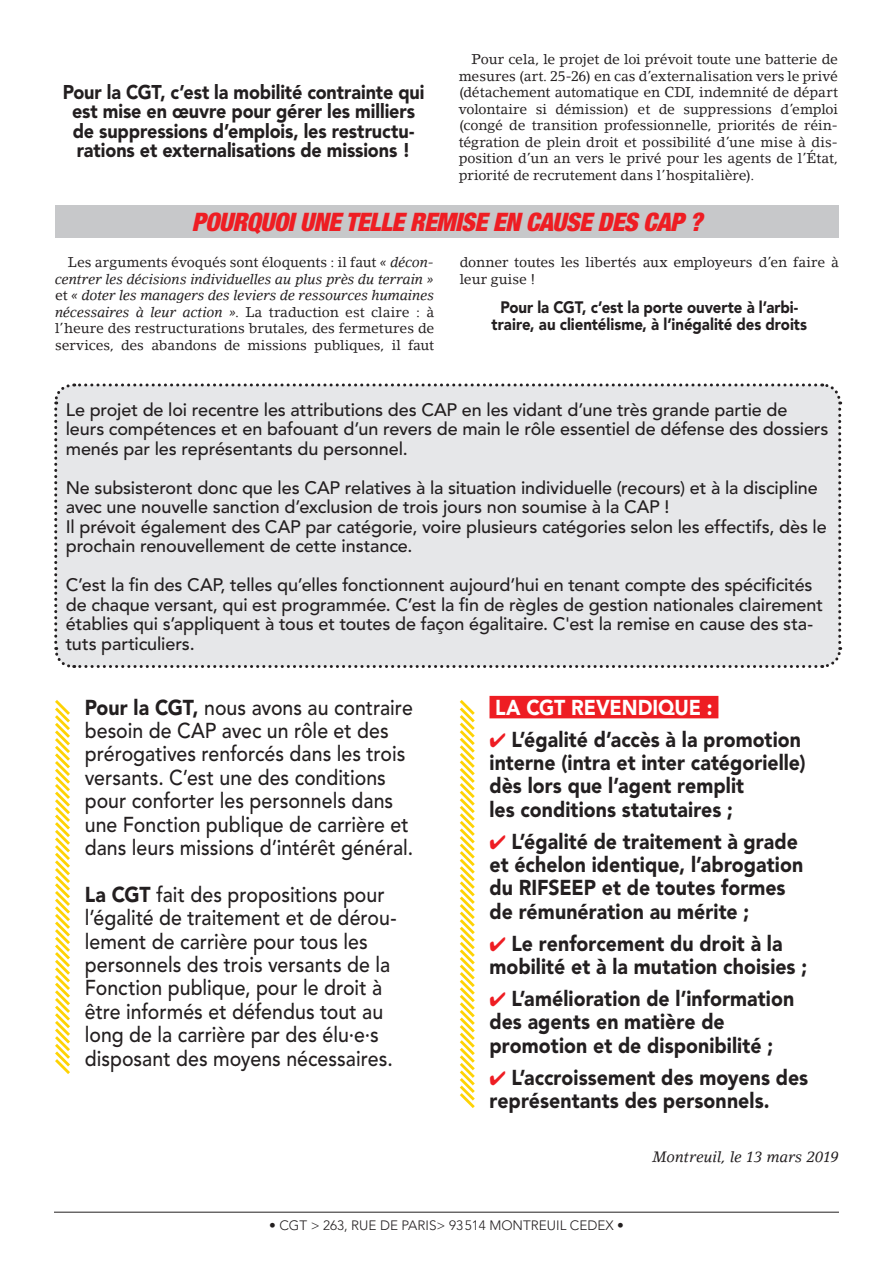
<style>
.page{position:relative;width:893px;height:1263px;background:#fff}
.page>*{position:absolute;margin:0;border:0;box-sizing:border-box;transform-origin:0 0}
.t1{font:italic 900 condensed 25.5px "Helvetica Neue LT Std";letter-spacing:-.02em;color:#ee1d23}
.UGFF-CORPS__PREMIER{font:500 21.45px/23.4px "Avenir LT Std";color:#231f20;scale:.91 1}
.UGFF-CORPS__PREMIER-2{font:900 21.45px/23.4px "Avenir LT Std";letter-spacing:.005em;color:#231f20;scale:.91 1}
.UGFF-CORPS__PREMIER-3{font:900 21.45px "Avenir LT Std";letter-spacing:-.005em;color:#fff;scale:.91 1}
.UGFF-CORPS__PREMIER-4{font:900 19.8px/19.5px "Avenir LT Std";letter-spacing:-.005em;color:#231f20;text-align:center;scale:.91 1}
.UGFF-CORPS__PREMIER-5{font:500 18px/19.5px "Avenir LT Std";letter-spacing:-.005em;color:#231f20}
.UGFF-CORPS__PREMIER-6{font:900 16.5px/16.5px "Avenir LT Std";color:#231f20;text-align:center;scale:.91 1}
.UGFF-CORPS__PREMIER-7{font:italic 15px "Lino Letter Std";letter-spacing:-.005em;color:#231f20}
.UGFF-CORPS__PREMIER-8{font:14.1px/16.5px "Lino Letter Std";letter-spacing:-.01em;color:#231f20;text-align:justify}
.t2{font:300 13.5px "Avenir LT Std";color:#231f20}
.s1{font-style:italic}
.s2{font-weight:900}
.s3{color:#ee1d23}
</style>
<div class="page">
<hr style="left:54px;top:1212px;width:785px;height:1px;background:#231f20">
<div style="left:489px;top:696px;width:229px;height:22px;background:#ee1d23"></div>
<div style="left:55px;top:206px;width:784px;height:32px;background:#c7c8ca"></div>
<div style="left:54px;top:383px;width:789px;height:285px;background:#e6e7e9"></div>
<svg style="left:55px;top:700px;width:15px;height:374px"></svg>
<svg style="left:459px;top:700px;width:16px;height:408px"></svg>
<p class="UGFF-CORPS__PREMIER-4" style="left:63px;top:82px;width:399px">Pour la CGT, c’est la mobilité contrainte qui est mise en œuvre pour gérer les milliers de suppressions d’emplois, les restructu&shy;rations et externalisations de missions !</p>
<p class="UGFF-CORPS__PREMIER-8" style="left:459px;top:51px;width:381px;text-indent:13px">Pour cela, le projet de loi prévoit toute une batterie de mesures (art. 25-26) en cas d’externalisation vers le privé (détachement automatique en CDI, indemnité de départ volontaire si démission) et de suppressions d’emploi (congé de transition professionnelle, priorités de réin&shy;tégration de plein droit et possibilité d’une mise à dis&shy;position d’un an vers le privé pour les agents de l’État, priorité de recrutement dans l’hospitalière).</p>
<p class="t1" style="left:192px;top:206px;width:512px">POURQUOI UNE TELLE REMISE EN CAUSE DES CAP ?</p>
<p class="UGFF-CORPS__PREMIER-8" style="left:55px;top:254px;width:381px;text-indent:13px">Les arguments évoqués sont éloquents : il faut <span class="s1">« décon&shy;centrer les décisions individuelles au plus près du terrain » </span>et <span class="s1">« doter les managers des leviers de ressources humaines nécessaires à leur action »</span>. La traduction est claire : à l’heure des restructurations brutales, des fermetures de services, des abandons de missions publiques, il faut</p>
<p class="UGFF-CORPS__PREMIER-8" style="left:460px;top:254px;width:381px">donner toutes les libertés aux employeurs d’en faire à leur guise !</p>
<p class="UGFF-CORPS__PREMIER-6" style="left:492px;top:299px;width:348px">Pour la CGT, c’est la porte ouverte à l’arbi&shy;traire, au clientélisme, à l’inégalité des droits</p>
<p class="UGFF-CORPS__PREMIER-5" style="left:66px;top:400px;width:764px">Le projet de loi recentre les attributions des CAP en les vidant d’une très grande partie de leurs compétences et en bafouant d’un revers de main le rôle essentiel de défense des dossiers menés par les représentants du personnel.</p>
<p class="UGFF-CORPS__PREMIER-5" style="left:66px;top:478px;width:753px">Ne subsisteront donc que les CAP relatives à la situation individuelle (recours) et à la discipline avec une nouvelle sanction d’exclusion de trois jours non soumise à la CAP !</p>
<p class="UGFF-CORPS__PREMIER-5" style="left:66px;top:517px;width:763px">Il prévoit également des CAP par catégorie, voire plusieurs catégories selon les effectifs, dès le prochain renouvellement de cette instance.</p>
<p class="UGFF-CORPS__PREMIER-5" style="left:66px;top:575px;width:759px">C’est la fin des CAP, telles qu’elles fonctionnent aujourd’hui en tenant compte des spécificités de chaque versant, qui est programmée. C’est la fin de règles de gestion nationales clairement établies qui s’appliquent à tous et toutes de façon égalitaire. C'est la remise en cause des sta&shy;tuts particuliers.</p>
<p class="UGFF-CORPS__PREMIER" style="left:85px;top:696px;width:362px"><span class="s2">Pour la CGT,</span> nous avons au contraire besoin de CAP avec un rôle et des prérogatives renforcés dans les trois versants. C’est une des conditions pour conforter les personnels dans une Fonction publique de carrière et dans leurs missions d’intérêt général.</p>
<p class="UGFF-CORPS__PREMIER" style="left:85px;top:883px;width:344px"><span class="s2">La CGT</span> fait des propositions pour l’égalité de traitement et de dérou&shy;lement de carrière pour tous les personnels des trois versants de la Fonction publique, pour le droit à être informés et défendus tout au long de la carrière par des élu·e·s disposant des moyens nécessaires.</p>
<p class="UGFF-CORPS__PREMIER-3" style="left:495px;top:694px;width:240px">LA CGT REVENDIQUE :</p>
<p class="UGFF-CORPS__PREMIER-2" style="left:489px;top:727px;width:349px"><span class="s3">✔</span> L’égalité d’accès à la promotion interne (intra et inter catégorielle) dès lors que l’agent remplit<br>les conditions statutaires ;</p>
<p class="UGFF-CORPS__PREMIER-2" style="left:489px;top:829px;width:346px"><span class="s3">✔</span> L’égalité de traitement à grade et échelon identique, l’abrogation du RIFSEEP et de toutes formes de rémunération au mérite ;</p>
<p class="UGFF-CORPS__PREMIER-2" style="left:489px;top:931px;width:351px"><span class="s3">✔</span> Le renforcement du droit à la mobilité et à la mutation choisies ;</p>
<p class="UGFF-CORPS__PREMIER-2" style="left:489px;top:987px;width:336px"><span class="s3">✔</span> L’amélioration de l’information des agents en matière de promotion et de disponibilité ;</p>
<p class="UGFF-CORPS__PREMIER-2" style="left:489px;top:1065px;width:352px"><span class="s3">✔</span> L’accroissement des moyens des représentants des personnels.</p>
<p class="UGFF-CORPS__PREMIER-7" style="left:653px;top:1147px;width:188px">Montreuil, le 13 mars 2019</p>
<p class="t2" style="left:269px;top:1217px;width:356px">• CGT &gt; 263, RUE DE PARIS&gt; 93514 MONTREUIL CEDEX •</p>
</div>
